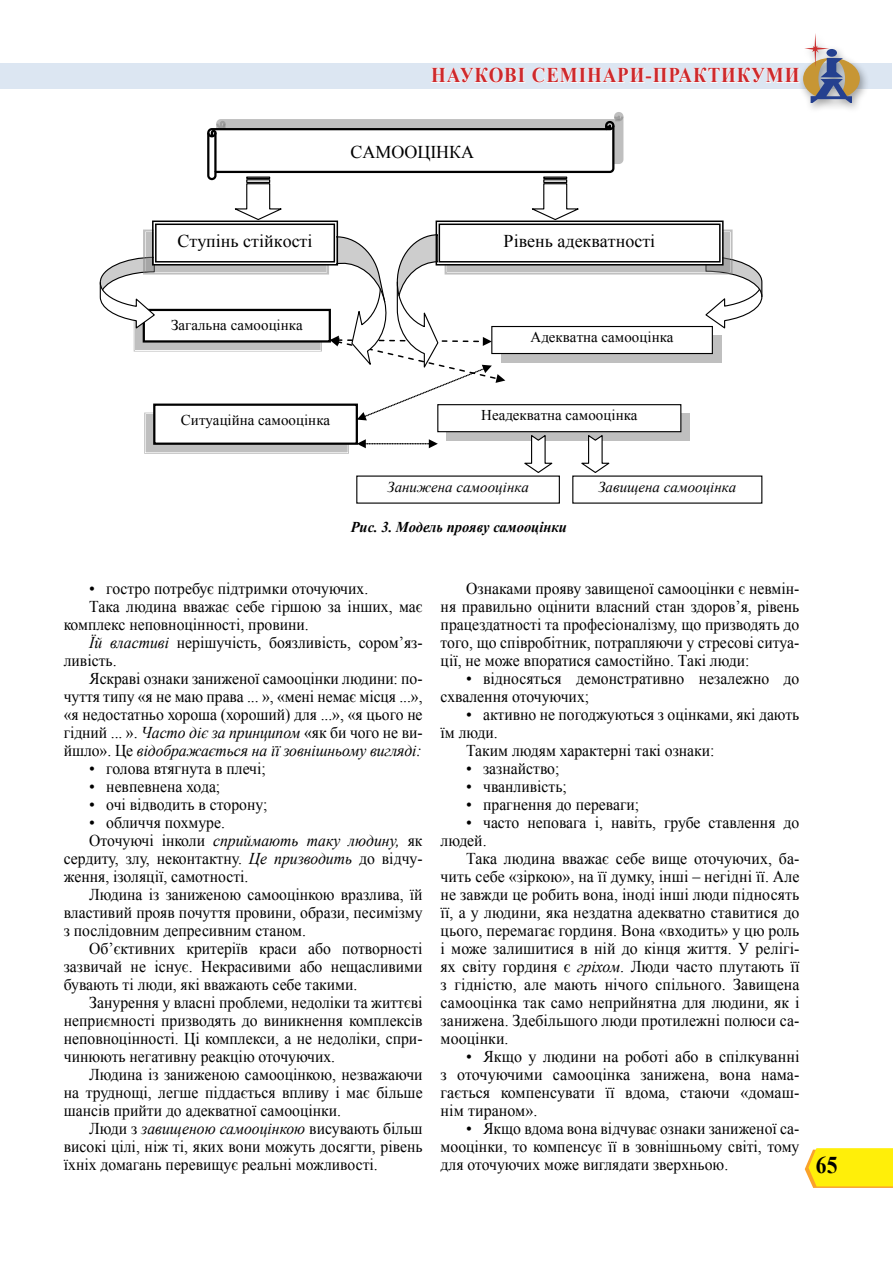
<style>
.page{position:relative;width:893px;height:1263px;background:#fff}
.page>*{position:absolute;margin:0;border:0;box-sizing:border-box;transform-origin:0 0}
.t1{font:700 24px "Times New Roman";color:#000;scale:.9 1}
.t2{font:700 21px "Times New Roman";letter-spacing:.05em;color:#ce292c;scale:.9 1}
.t3{font:18px "Times New Roman";color:#000}
.t4{font:16.5px/18px "Times New Roman";color:#000;text-align:justify;scale:.95 1}
.t5{font:16.5px/18px "Times New Roman";color:#000}
.t6{font:16.5px/18px "Times New Roman";color:#000;text-align:justify;scale:.96 1}
.t7{font:italic 16.5px "Times New Roman";color:#000;scale:.95 1}
.t8{font:15px "Times New Roman";color:#000}
.t9{font:italic 15px "Times New Roman";color:#000}
.t10{font:italic 700 15px "Times New Roman";color:#000}
.s1{font-style:italic}
.s2{font-style:normal}
</style>
<div class="page">
<div style="left:0;top:63px;width:891px;height:26px;background:#dce6f2"></div>
<svg style="left:805px;top:1148px;width:88px;height:40px;background:#feea18"></svg>
<div style="left:797px;top:31px;width:73px;height:83px;background:#000;opacity:.37"></div>
<svg style="left:431px;top:67px;width:94px;height:16px"></svg>
<svg style="left:532px;top:33px;width:328px;height:69px"></svg>
<svg style="left:100px;top:112px;width:663px;height:361px"></svg>
<p class="t2" style="left:431px;top:61px;width:411px">НАУКОВІ СЕМІНАРИ-ПРАКТИКУМИ</p>
<p class="t3" style="left:350px;top:139px;width:125px">САМООЦІНКА</p>
<p class="t3" style="left:177px;top:229px;width:137px">Ступінь стійкості</p>
<p class="t3" style="left:504px;top:229px;width:153px">Рівень адекватності</p>
<p class="t8" style="left:171px;top:315px;width:133px">Загальна самооцінка</p>
<p class="t8" style="left:531px;top:327px;width:144px">Адекватна самооцінка</p>
<p class="t8" style="left:181px;top:410px;width:151px">Ситуаційна самооцінка</p>
<p class="t8" style="left:481px;top:405px;width:158px">Неадекватна самооцінка</p>
<p class="t9" style="left:387px;top:476px;width:143px">Занижена самооцінка</p>
<p class="t9" style="left:598px;top:476px;width:139px">Завищена самооцінка</p>
<p class="t10" style="left:351px;top:517px;width:218px">Рис. 3. Модель прояву самооцінки</p>
<p class="t5" style="left:89px;top:579px;width:280px">• гостро потребує підтримки оточуючих.</p>
<p class="t4" style="left:89px;top:597px;width:352px">Така людина вважає себе гіршою за інших, має</p>
<p class="t4" style="left:64px;top:615px;width:259px">комплекс неповноцінності, провини.</p>
<p class="t4" style="left:89px;top:633px;width:352px"><span class="s1">Їй властиві</span> нерішучість, боязливість, сором’яз-</p>
<p class="t4" style="left:64px;top:651px;width:57px">ливість.</p>
<p class="t4" style="left:89px;top:669px;width:352px">Яскраві ознаки заниженої самооцінки людини: по-</p>
<p class="t4" style="left:64px;top:687px;width:379px">чуття типу «я не маю права ... », «мені немає місця ...»,</p>
<p class="t4" style="left:64px;top:705px;width:379px">«я недостатньо хороша (хороший) для ...», «я цього не</p>
<p class="t4" style="left:64px;top:723px;width:379px">гідний ... ». <span class="s1">Часто діє за принципом</span> «як би чого не ви-</p>
<p class="t7" style="left:64px;top:739px;width:378px"><span class="s2">йшло». Це</span> відображається на її зовнішньому вигляді:</p>
<p class="t5" style="left:89px;top:759px;width:178px">• голова втягнута в плечі;</p>
<p class="t5" style="left:89px;top:777px;width:133px">• невпевнена хода;</p>
<p class="t5" style="left:89px;top:795px;width:180px">• очі відводить в сторону;</p>
<p class="t5" style="left:89px;top:813px;width:137px">• обличчя похмуре.</p>
<p class="t7" style="left:89px;top:829px;width:352px"><span class="s2">Оточуючі інколи</span> сприймають таку людину, <span class="s2">як</span></p>
<p class="t4" style="left:64px;top:849px;width:379px">сердиту, злу, неконтактну. <span class="s1">Це призводить</span> до відчу-</p>
<p class="t4" style="left:64px;top:867px;width:196px">ження, ізоляції, самотності.</p>
<p class="t4" style="left:89px;top:885px;width:352px">Людина із заниженою самооцінкою вразлива, їй</p>
<p class="t4" style="left:64px;top:903px;width:379px">властивий прояв почуття провини, образи, песимізму</p>
<p class="t4" style="left:64px;top:921px;width:257px">з послідовним депресивним станом.</p>
<p class="t4" style="left:89px;top:939px;width:352px">Об’єктивних критеріїв краси або потворності</p>
<p class="t4" style="left:64px;top:957px;width:379px">зазвичай не існує. Некрасивими або нещасливими</p>
<p class="t4" style="left:64px;top:975px;width:311px">бувають ті люди, які вважають себе такими.</p>
<p class="t4" style="left:89px;top:993px;width:352px">Занурення у власні проблеми, недоліки та життєві</p>
<p class="t4" style="left:64px;top:1011px;width:379px">неприємності призводять до виникнення комплексів</p>
<p class="t4" style="left:64px;top:1029px;width:379px">неповноцінності. Ці комплекси, а не недоліки, спри-</p>
<p class="t4" style="left:64px;top:1047px;width:287px">чинюють негативну реакцію оточуючих.</p>
<p class="t4" style="left:89px;top:1065px;width:352px">Людина із заниженою самооцінкою, незважаючи</p>
<p class="t4" style="left:64px;top:1083px;width:379px">на труднощі, легше піддається впливу і має більше</p>
<p class="t4" style="left:64px;top:1101px;width:293px">шансів прийти до адекватної самооцінки.</p>
<p class="t7" style="left:89px;top:1117px;width:352px"><span class="s2">Люди з</span> завищеною самооцінкою <span class="s2">висувають більш</span></p>
<p class="t4" style="left:64px;top:1137px;width:379px">високі цілі, ніж ті, яких вони можуть досягти, рівень</p>
<p class="t4" style="left:64px;top:1155px;width:332px">їхніх домагань перевищує реальні можливості.</p>
<p class="t4" style="left:441px;top:579px;width:379px;text-indent:26px">Ознаками прояву завищеної самооцінки є невмін&shy;ня правильно оцінити власний стан здоров’я, рівень працездатності та професіоналізму, що призводять до того, що співробітник, потрапляючи у стресові ситуа&shy;ції, не може впоратися самостійно. Такі люди:</p>
<p class="t5" style="left:441px;top:669px;width:360px;text-indent:26px">• відносяться демонстративно незалежно до схвалення оточуючих;</p>
<p class="t5" style="left:466px;top:705px;width:335px">• активно не погоджуються з оцінками, які дають</p>
<p class="t4" style="left:441px;top:723px;width:62px">їм люди.</p>
<p class="t4" style="left:466px;top:741px;width:263px">Таким людям характерні такі ознаки:</p>
<p class="t5" style="left:466px;top:759px;width:95px">• зазнайство;</p>
<p class="t5" style="left:466px;top:777px;width:102px">• чванливість;</p>
<p class="t5" style="left:466px;top:795px;width:175px">• прагнення до переваги;</p>
<p class="t5" style="left:441px;top:813px;width:360px;text-indent:26px">• часто неповага і, навіть, грубе ставлення до людей.</p>
<p class="t6" style="left:441px;top:849px;width:375px;text-indent:26px">Така людина вважає себе вище оточуючих, ба&shy;чить себе «зіркою», на її думку, інші – негідні її. Але не завжди це робить вона, іноді інші люди підносять її, а у людини, яка нездатна адекватно ставитися до цього, перемагає гординя. Вона «входить» у цю роль і може залишитися в ній до кінця життя. У релігі&shy;ях світу гординя є <span class="s1">гріхом</span>. Люди часто плутають її з гідністю, але мають нічого спільного. Завищена самооцінка так само неприйнятна для людини, як і занижена. Здебільшого люди протилежні полюси са&shy;мооцінки.</p>
<p class="t5" style="left:441px;top:1047px;width:360px;text-align:justify;text-indent:26px">• Якщо у людини на роботі або в спілкуванні з оточуючими самооцінка занижена, вона нама&shy;гається компенсувати її вдома, стаючи «домаш&shy;нім тираном».</p>
<p class="t5" style="left:441px;top:1119px;width:360px;text-align:justify;text-indent:26px">• Якщо вдома вона відчуває ознаки заниженої са&shy;мооцінки, то компенсує її в зовнішньому світі, тому для оточуючих може виглядати зверхньою.</p>
<h1 class="t1" style="left:816px;top:1148px;width:26px">65</h1>
</div>
